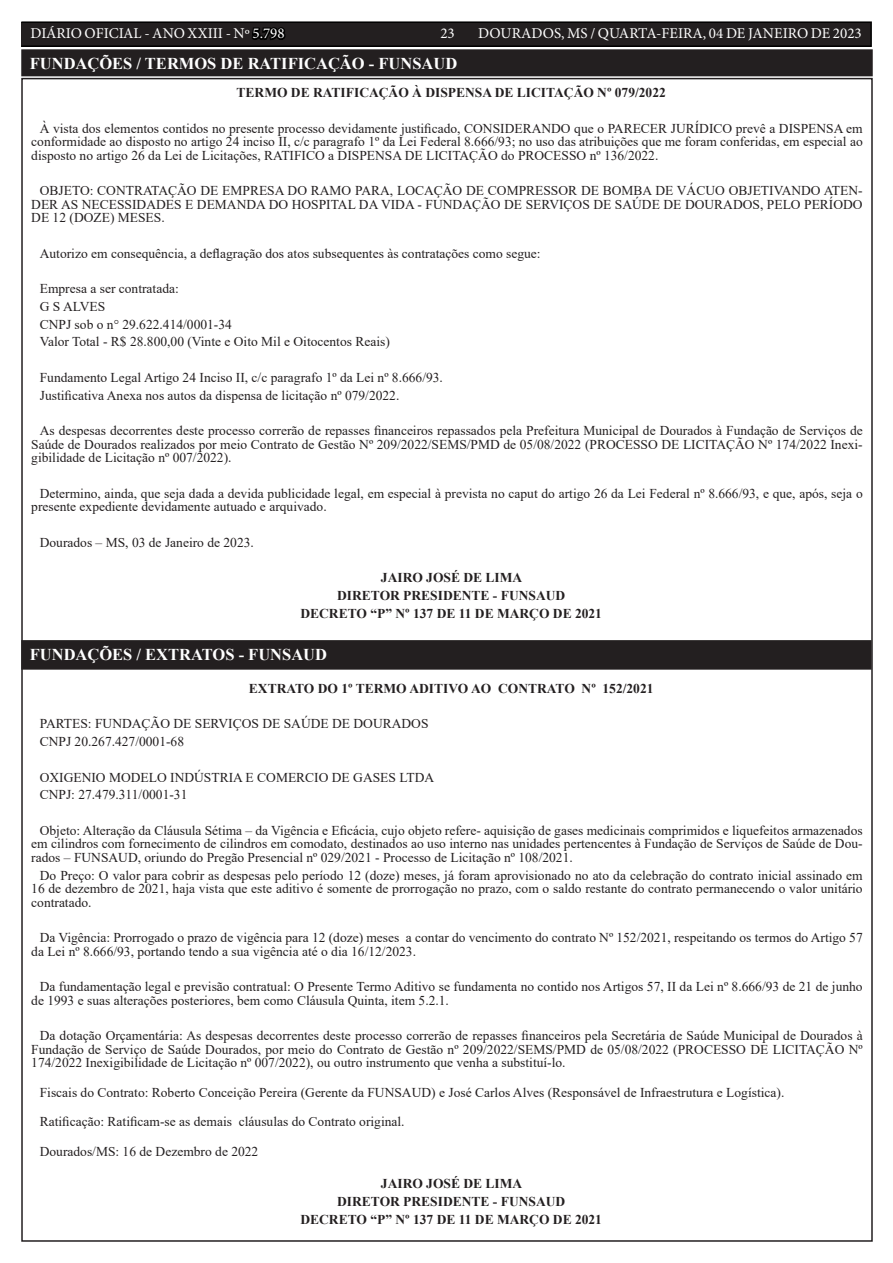
<style>
.page{position:relative;width:893px;height:1263px;background:#fff}
.page>*{position:absolute;margin:0;border:0;box-sizing:border-box;transform-origin:0 0}
.t1{font:700 16.5px "Times New Roman";color:#fff}
.t2{font:15px "Minion Pro";color:#fff}
.t3{font:13.5px/13.5px "Times New Roman";color:#231f20}
.t4{font:700 13.5px/17.7px "Times New Roman";color:#231f20;text-align:center}
.s1{color:#000}
</style>
<div class="page">
<div style="left:21px;top:22px;width:850px;height:24px;background:#231f20"></div>
<div style="left:21px;top:21px;width:851px;height:26px;border:2px solid #000"></div>
<div style="left:23px;top:642px;width:846px;height:25px;background:#231f20"></div>
<div style="left:21px;top:640px;width:850px;height:30px;border:4px solid #231f20"></div>
<div style="left:23px;top:51px;width:848px;height:23px;background:#231f20"></div>
<div style="left:21px;top:49px;width:852px;height:27px;border:4px solid #231f20"></div>
<p class="t2" style="left:31px;top:24px;width:256px">DIÁRIO OFICIAL - ANO XXIII - Nº <span class="s1">5.798</span></p>
<p class="t2" style="left:440px;top:24px;width:16px">23</p>
<p class="t2" style="left:478px;top:24px;width:385px">DOURADOS, MS / QUARTA-FEIRA, 04 DE JANEIRO DE 2023</p>
<p class="t1" style="left:30px;top:52px;width:429px">FUNDAÇÕES / TERMOS DE RATIFICAÇÃO - FUNSAUD</p>
<p class="t4" style="left:237px;top:83px;width:431px">TERMO DE RATIFICAÇÃO À DISPENSA DE LICITAÇÃO Nº 079/2022</p>
<p class="t3" style="left:31px;top:121px;width:833px;text-align:justify;text-indent:9px">À vista dos elementos contidos no presente processo devidamente justificado, CONSIDERANDO que o PARECER JURÍDICO prevê a DISPENSA em conformidade ao disposto no artigo 24 inciso II, c/c paragrafo 1º da Lei Federal 8.666/93; no uso das atribuições que me foram conferidas, em especial ao disposto no artigo 26 da Lei de Licitações, RATIFICO a DISPENSA DE LICITAÇÃO do PROCESSO nº 136/2022.</p>
<p class="t3" style="left:31px;top:183px;width:833px;text-align:justify;text-indent:9px">OBJETO: CONTRATAÇÃO DE EMPRESA DO RAMO PARA, LOCAÇÃO DE COMPRESSOR DE BOMBA DE VÁCUO OBJETIVANDO ATEN-DER AS NECESSIDADES E DEMANDA DO HOSPITAL DA VIDA - FUNDAÇÃO DE SERVIÇOS DE SAÚDE DE DOURADOS, PELO PERÍODO DE 12 (DOZE) MESES.</p>
<p class="t3" style="left:40px;top:246px;width:502px">Autorizo em consequência, a deflagração dos atos subsequentes às contratações como segue:</p>
<p class="t3" style="left:40px;top:279px;width:352px;line-height:17.7px">Empresa a ser contratada:<br>G S ALVES<br>CNPJ sob o n° 29.622.414/0001-34<br>Valor Total - R$ 28.800,00 (Vinte e Oito Mil e Oitocentos Reais)</p>
<p class="t3" style="left:40px;top:368px;width:405px;line-height:17.7px">Fundamento Legal Artigo 24 Inciso II, c/c paragrafo 1º da Lei nº 8.666/93.<br>Justificativa Anexa nos autos da dispensa de licitação nº 079/2022.</p>
<p class="t3" style="left:31px;top:423px;width:833px;text-align:justify;text-indent:9px">As despesas decorrentes deste processo correrão de repasses financeiros repassados pela Prefeitura Municipal de Dourados à Fundação de Serviços de Saúde de Dourados realizados por meio Contrato de Gestão Nº 209/2022/SEMS/PMD de 05/08/2022 (PROCESSO DE LICITAÇÃO Nº 174/2022 Inexi&shy;gibilidade de Licitação nº 007/2022).</p>
<p class="t3" style="left:31px;top:486px;width:833px;text-indent:9px">Determino, ainda, que seja dada a devida publicidade legal, em especial à prevista no caput do artigo 26 da Lei Federal nº 8.666/93, e que, após, seja o presente expediente devidamente autuado e arquivado.</p>
<p class="t3" style="left:40px;top:535px;width:216px">Dourados – MS, 03 de Janeiro de 2023.</p>
<p class="t4" style="left:300px;top:568px;width:303px">JAIRO JOSÉ DE LIMA<br>DIRETOR PRESIDENTE - FUNSAUD<br>DECRETO “P” Nº 137 DE 11 DE MARÇO DE 2021</p>
<p class="t1" style="left:30px;top:643px;width:299px">FUNDAÇÕES / EXTRATOS - FUNSAUD</p>
<p class="t4" style="left:249px;top:679px;width:406px">EXTRATO DO 1º TERMO ADITIVO AO CONTRATO Nº 152/2021</p>
<p class="t3" style="left:40px;top:715px;width:390px;line-height:17.7px">PARTES: FUNDAÇÃO DE SERVIÇOS DE SAÚDE DE DOURADOS<br>CNPJ 20.267.427/0001-68</p>
<p class="t3" style="left:40px;top:768px;width:396px;line-height:17.7px">OXIGENIO MODELO INDÚSTRIA E COMERCIO DE GASES LTDA<br>CNPJ: 27.479.311/0001-31</p>
<p class="t3" style="left:31px;top:823px;width:833px;text-align:justify;text-indent:9px">Objeto: Alteração da Cláusula Sétima – da Vigência e Eficácia, cujo objeto refere- aquisição de gases medicinais comprimidos e liquefeitos armazenados em cilindros com fornecimento de cilindros em comodato, destinados ao uso interno nas unidades pertencentes à Fundação de Serviços de Saúde de Dou&shy;rados – FUNSAUD, oriundo do Pregão Presencial nº 029/2021 - Processo de Licitação nº 108/2021.</p>
<p class="t3" style="left:31px;top:868px;width:833px;text-align:justify;text-indent:9px">Do Preço: O valor para cobrir as despesas pelo período 12 (doze) meses, já foram aprovisionado no ato da celebração do contrato inicial assinado em 16 de dezembro de 2021, haja vista que este aditivo é somente de prorrogação no prazo, com o saldo restante do contrato permanecendo o valor unitário contratado.</p>
<p class="t3" style="left:31px;top:930px;width:833px;text-indent:9px">Da Vigência: Prorrogado o prazo de vigência para 12 (doze) meses a contar do vencimento do contrato Nº 152/2021, respeitando os termos do Artigo 57 da Lei nº 8.666/93, portando tendo a sua vigência até o dia 16/12/2023.</p>
<p class="t3" style="left:31px;top:979px;width:833px;text-indent:9px">Da fundamentação legal e previsão contratual: O Presente Termo Aditivo se fundamenta no contido nos Artigos 57, II da Lei nº 8.666/93 de 21 de junho de 1993 e suas alterações posteriores, bem como Cláusula Quinta, item 5.2.1.</p>
<p class="t3" style="left:31px;top:1028px;width:833px;text-align:justify;text-indent:9px">Da dotação Orçamentária: As despesas decorrentes deste processo correrão de repasses financeiros pela Secretária de Saúde Municipal de Dourados à Fundação de Serviço de Saúde Dourados, por meio do Contrato de Gestão nº 209/2022/SEMS/PMD de 05/08/2022 (PROCESSO DE LICITAÇÃO Nº 174/2022 Inexigibilidade de Licitação nº 007/2022), ou outro instrumento que venha a substituí-lo.</p>
<p class="t3" style="left:40px;top:1077px;width:746px;line-height:29.5px">Fiscais do Contrato: Roberto Conceição Pereira (Gerente da FUNSAUD) e José Carlos Alves (Responsável de Infraestrutura e Logística).<br>Ratificação: Ratificam-se as demais cláusulas do Contrato original.<br>Dourados/MS: 16 de Dezembro de 2022</p>
<p class="t4" style="left:300px;top:1174px;width:303px">JAIRO JOSÉ DE LIMA<br>DIRETOR PRESIDENTE - FUNSAUD<br>DECRETO “P” Nº 137 DE 11 DE MARÇO DE 2021</p>
</div>
